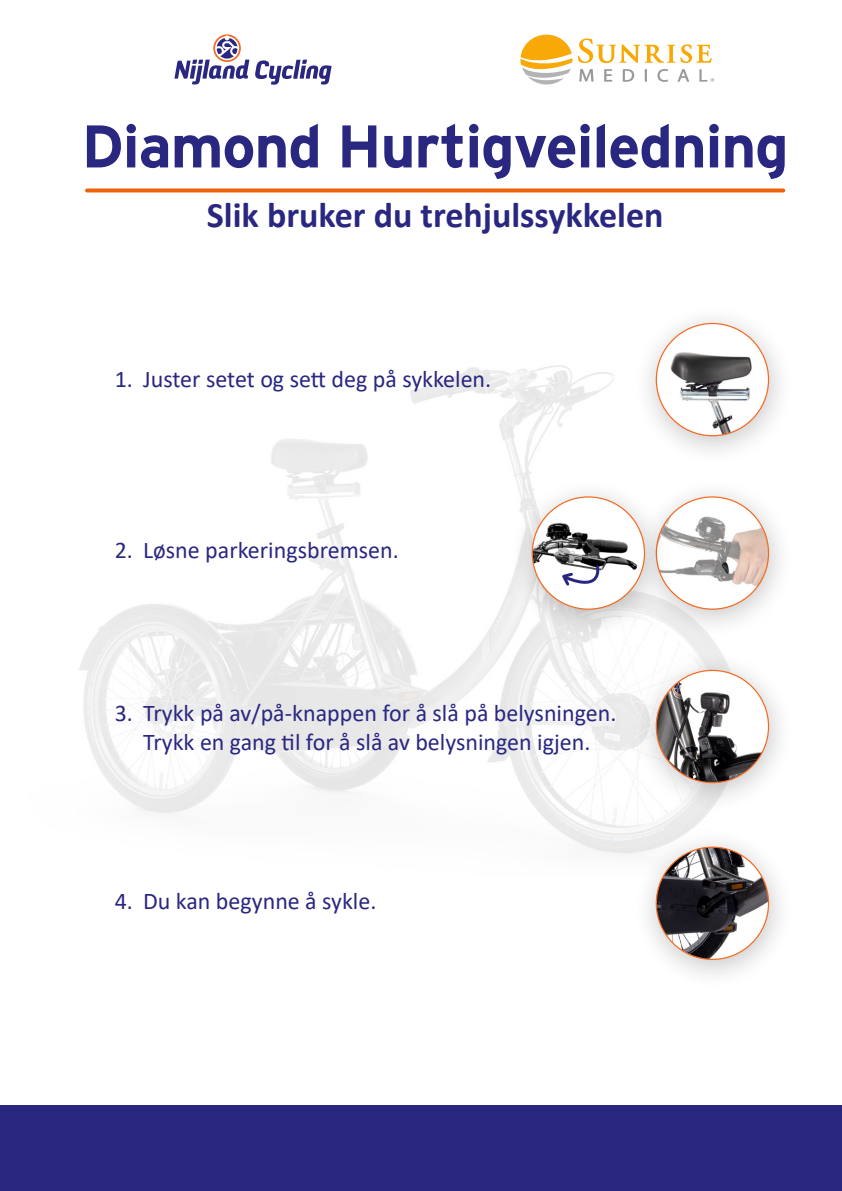
<style>
.page{position:relative;width:842px;height:1191px;background:#fff}
.page>*{position:absolute;margin:0;border:0;box-sizing:border-box;transform-origin:0 0}
.t1{font:700 60px "Interstate";letter-spacing:-.02em;color:#292780}
.t2{font:700 36px "Calibri";color:#292780}
.t3{font:24px/28.8px "Calibri";color:#292780;text-align:center}
</style>
<div class="page">
<img style="left:79px;top:365px;width:641px;height:489px">
<div style="left:0;top:1106px;width:842px;height:85px;background:#292780"></div>
<div style="left:633px;top:477px;width:162px;height:162px;background:#231f20;opacity:.25"></div>
<div style="left:656px;top:497px;width:112px;height:112px;background:#fff;border-radius:50%"></div>
<img style="left:671px;top:497px;width:97px;height:100px">
<div style="left:509px;top:477px;width:162px;height:162px;background:#231f20;opacity:.25"></div>
<div style="left:532px;top:497px;width:112px;height:112px;background:#fff;border-radius:50%"></div>
<img style="left:532px;top:517px;width:112px;height:67px">
<div style="left:633px;top:304px;width:162px;height:162px;background:#231f20;opacity:.25"></div>
<img style="left:656px;top:323px;width:112px;height:113px;border-radius:56px">
<div style="left:633px;top:828px;width:162px;height:162px;background:#231f20;opacity:.25"></div>
<img style="left:656px;top:847px;width:112px;height:112px;border-radius:56px">
<div style="left:633px;top:651px;width:162px;height:162px;background:#231f20;opacity:.25"></div>
<img style="left:656px;top:670px;width:112px;height:112px;border-radius:56px">
<svg style="left:559px;top:564px;width:44px;height:22px"></svg>
<svg style="left:174px;top:34px;width:158px;height:51px"></svg>
<svg style="left:520px;top:35px;width:52px;height:49px"></svg>
<svg style="left:578px;top:38px;width:134px;height:25px"></svg>
<svg style="left:579px;top:69px;width:14px;height:13px"></svg>
<svg style="left:604px;top:69px;width:8px;height:13px"></svg>
<svg style="left:623px;top:69px;width:11px;height:13px"></svg>
<svg style="left:645px;top:69px;width:2px;height:13px"></svg>
<svg style="left:657px;top:69px;width:11px;height:13px"></svg>
<svg style="left:677px;top:69px;width:12px;height:13px"></svg>
<svg style="left:699px;top:69px;width:15px;height:13px"></svg>
<svg style="left:87px;top:188px;width:696px;height:4px;background:#ed7527"></svg>
<p class="t1" style="left:82px;top:113px;width:709px">Diamond Hurtigveiledning</p>
<p class="t2" style="left:207px;top:190px;width:458px">Slik bruker du trehjulssykkelen</p>
<p class="t3" style="left:115px;top:364px;width:378px">1. Juster setet og sett deg på sykkelen.</p>
<p class="t3" style="left:115px;top:535px;width:285px">2. Løsne parkeringsbremsen.</p>
<p class="t3" style="left:115px;top:698px;width:503px">3. Trykk på av/på-knappen for å slå på belysningen.<br>Trykk en gang til for å slå av belysningen igjen.</p>
<p class="t3" style="left:115px;top:886px;width:263px">4. Du kan begynne å sykle.</p>
</div>
